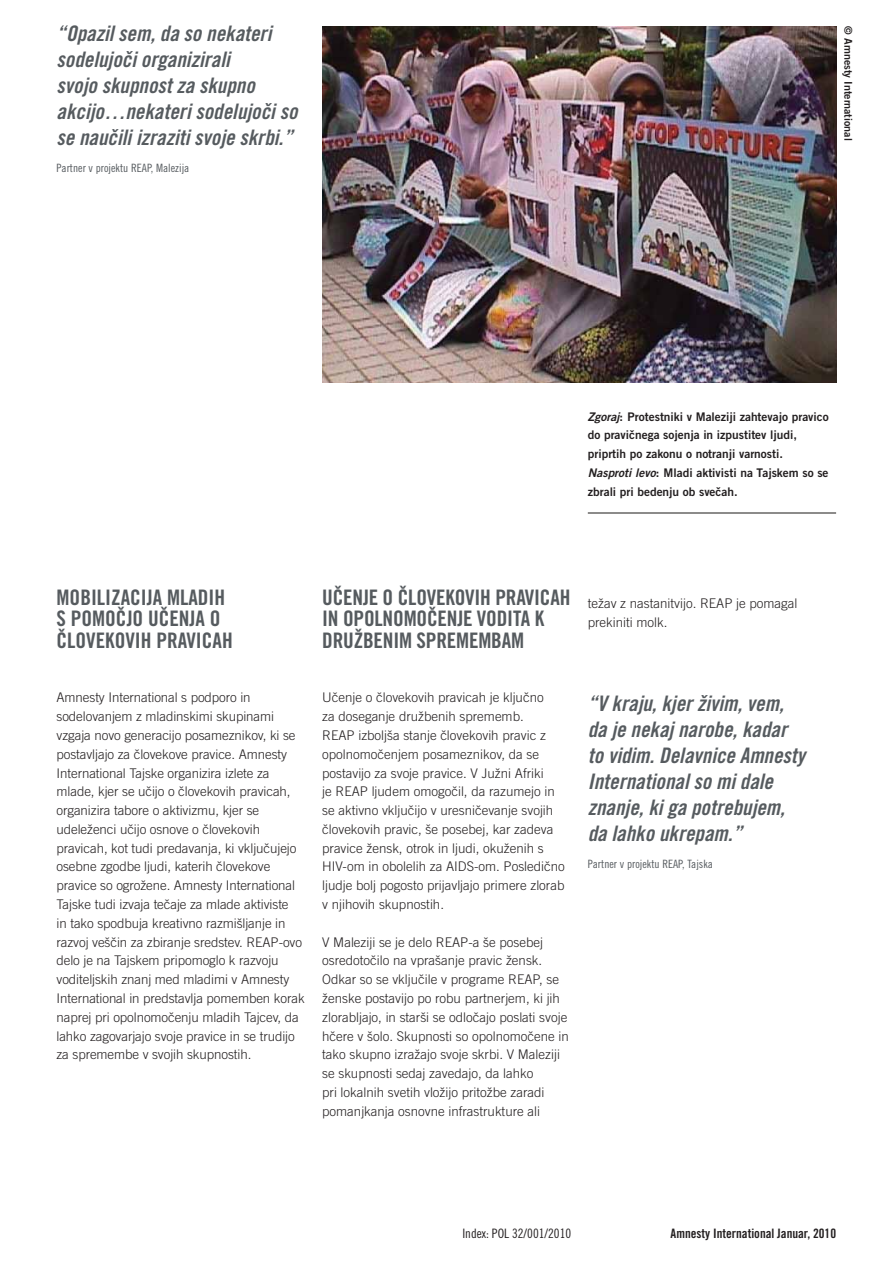
<style>
.page{position:relative;width:893px;height:1263px;background:#fff}
.page>*{position:absolute;margin:0;border:0;box-sizing:border-box;transform-origin:0 0}
.t1{font:21.45px/26px "Amnesty Trade Gothic Bd Cn 20 Ob";color:#565b5f}
.t2{font:21.45px/21.5px "Amnesty Trade Gothic Bd Cn 20";letter-spacing:-.01em;color:#565b5f}
.t3{font:300 13.35px/18.8px "Amnesty Trade Gothic";color:#231f20}
.t4{font:13.05px "Amnesty Trade Gothic Bd Cn 20";color:#231f20}
.t5{font:13.05px "Amnesty Trade Gothic Cn 18";color:#231f20}
.t6{font:11.85px/18.8px "Amnesty Trade Gothic Bd 2";color:#231f20}
.t7{font:11.4px "Amnesty Trade Gothic Cn 18";color:#565b5f}
.t8{font:10.65px "Amnesty Trade Gothic Bd 2";color:#231f20}
.s1{font-family:"Amnesty Trade Gothic Bd 2 Obl"}
</style>
<div class="page">
<img style="left:322px;top:26px;width:514px;height:357px">
<hr style="left:588px;top:513px;width:248px;height:1px;background:#1b1817">
<h1 class="t1" style="left:57px;top:23px;width:242px">“Opazil sem, da so nekateri sodelujoči organizirali<br>svojo skupnost za skupno akcijo…nekateri sodelujoči so se naučili izraziti svoje skrbi.”</h1>
<p class="t7" style="left:57px;top:164px;width:134px">Partner v projektu REAP, Malezija</p>
<p class="t8" style="left:852px;top:26px;width:116px;rotate:90deg">© Amnesty International</p>
<p class="t6" style="left:588px;top:408px;width:242px"><span class="s1">Zgoraj</span>: Protestniki v Maleziji zahtevajo pravico do pravičnega sojenja in izpustitev ljudi, priprtih po zakonu o notranji varnosti.<br><span class="s1">Nasproti levo</span>: Mladi aktivisti na Tajskem so se zbrali pri bedenju ob svečah.</p>
<h1 class="t2" style="left:57px;top:589px;width:178px">MOBILIZACIJA MLADIH<br>S POMOČJO UČENJA O<br>ČLOVEKOVIH PRAVICAH</h1>
<h1 class="t2" style="left:322px;top:589px;width:250px">UČENJE O ČLOVEKOVIH PRAVICAH<br>IN OPOLNOMOČENJE VODITA K<br>DRUŽBENIM SPREMEMBAM</h1>
<p class="t3" style="left:56px;top:689px;width:250px">Amnesty International s podporo in sodelovanjem z mladinskimi skupinami vzgaja novo generacijo posameznikov, ki se postavljajo za človekove pravice. Amnesty International Tajske organizira izlete za mlade, kjer se učijo o človekovih pravicah, organizira tabore o aktivizmu, kjer se udeleženci učijo osnove o človekovih pravicah, kot tudi predavanja, ki vključujejo osebne zgodbe ljudi, katerih človekove pravice so ogrožene. Amnesty International Tajske tudi izvaja tečaje za mlade aktiviste<br>in tako spodbuja kreativno razmišljanje in razvoj veščin za zbiranje sredstev. REAP-ovo delo je na Tajskem pripomoglo k razvoju voditeljskih znanj med mladimi v Amnesty International in predstavlja pomemben korak naprej pri opolnomočenju mladih Tajcev, da lahko zagovarjajo svoje pravice in se trudijo za spremembe v svojih skupnostih.</p>
<p class="t3" style="left:322px;top:689px;width:244px">Učenje o človekovih pravicah je ključno<br>za doseganje družbenih sprememb.<br>REAP izboljša stanje človekovih pravic z opolnomočenjem posameznikov, da se postavijo za svoje pravice. V Južni Afriki<br>je REAP ljudem omogočil, da razumejo in se aktivno vključijo v uresničevanje svojih človekovih pravic, še posebej, kar zadeva pravice žensk, otrok in ljudi, okuženih s HIV-om in obolelih za AIDS-om. Posledično ljudje bolj pogosto prijavljajo primere zlorab v njihovih skupnostih.</p>
<p class="t3" style="left:322px;top:934px;width:248px">V Maleziji se je delo REAP-a še posebej osredotočilo na vprašanje pravic žensk.<br>Odkar so se vključile v programe REAP, se ženske postavijo po robu partnerjem, ki jih zlorabljajo, in starši se odločajo poslati svoje hčere v šolo. Skupnosti so opolnomočene in tako skupno izražajo svoje skrbi. V Maleziji se skupnosti sedaj zavedajo, da lahko<br>pri lokalnih svetih vložijo pritožbe zaradi pomanjkanja osnovne infrastrukture ali</p>
<p class="t3" style="left:588px;top:595px;width:211px">težav z nastanitvijo. REAP je pomagal prekiniti molk.</p>
<h1 class="t1" style="left:588px;top:692px;width:219px">“V kraju, kjer živim, vem, da je nekaj narobe, kadar to vidim. Delavnice Amnesty<br>International so mi dale znanje, ki ga potrebujem, da lahko ukrepam.”</h1>
<p class="t7" style="left:588px;top:859px;width:127px">Partner v projektu REAP, Tajska</p>
<p class="t5" style="left:462px;top:1228px;width:110px">Index: POL 32/001/2010</p>
<p class="t4" style="left:670px;top:1228px;width:167px">Amnesty International Januar, 2010</p>
</div>
